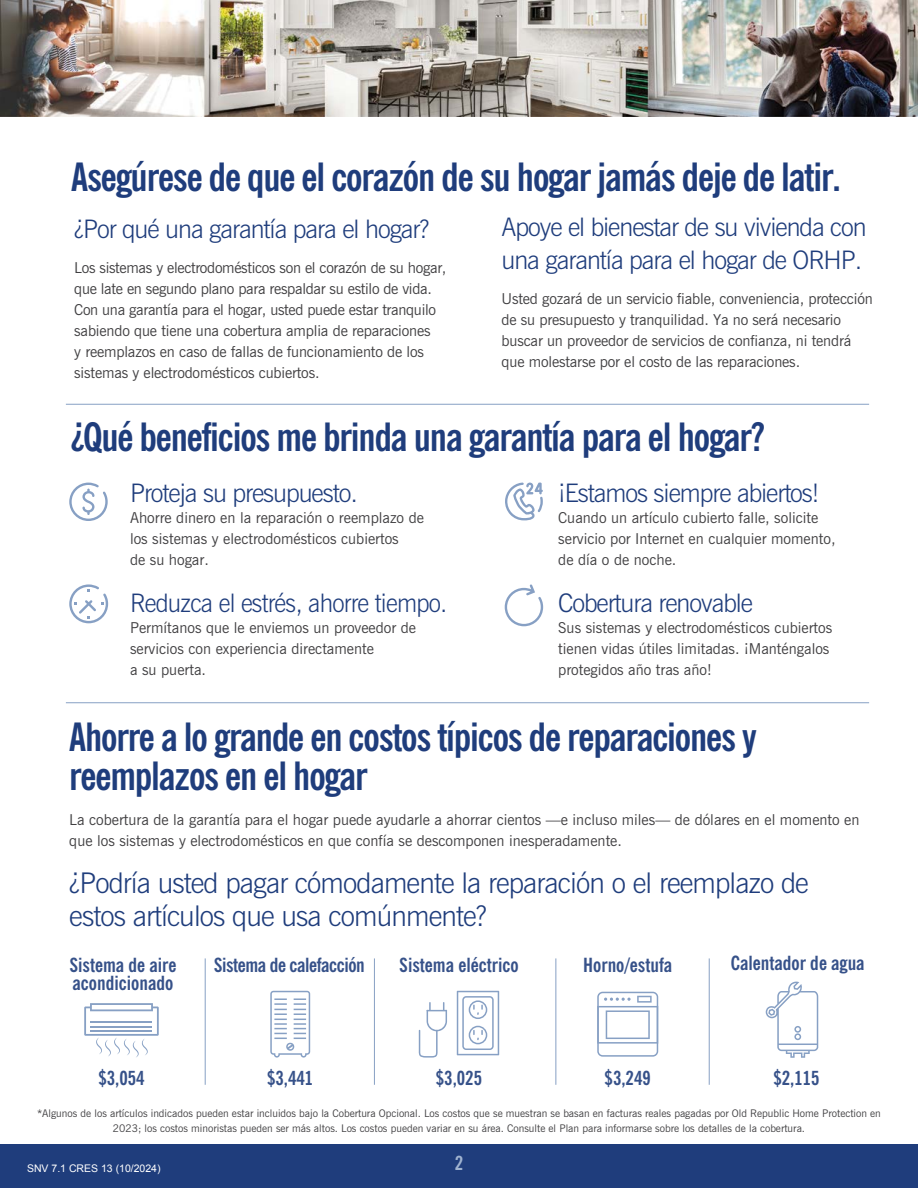
<style>
.page{position:relative;width:918px;height:1188px;background:#fff}
.page>*{position:absolute;margin:0;border:0;box-sizing:border-box;transform-origin:0 0}
.t1{font:700 condensed 39px/39px "News Gothic BT";letter-spacing:-.03em;color:#1f3d7c}
.t2{font:300 28.5px/33px "News Gothic BT";letter-spacing:-.03em;color:#1f3d7c}
.t3{font:300 25.5px/33px "News Gothic BT";letter-spacing:-.04em;color:#1f3d7c}
.t4{font:300 25.5px "News Gothic BT";letter-spacing:-.04em;color:#1f3d7c;scale:.96 1}
.t5{font:700 condensed 19.5px/18px "News Gothic BT";color:#365189}
.t6{font:700 condensed 19.5px "News Gothic BT";letter-spacing:-.02em;color:#365189}
.t7{font:700 condensed 19.5px "News Gothic BT";color:#a0b3d0}
.t8{font:15px/21px "News Gothic BT";color:#414042}
.t9{font:15px/21px "News Gothic BT";letter-spacing:-.02em;color:#414042}
.t10{font:10.5px/15px "News Gothic BT";color:#414042;text-align:center}
.t11{font:10.5px "Arial";color:#fff}
</style>
<div class="page">
<div style="left:0;top:1145px;width:918px;height:43px;background:#1f3d7c"></div>
<img style="left:0;top:0;width:918px;height:116px">
<svg style="left:69px;top:584px;width:39px;height:39px"></svg>
<svg style="left:505px;top:483px;width:38px;height:37px"></svg>
<svg style="left:69px;top:483px;width:39px;height:38px"></svg>
<svg style="left:505px;top:584px;width:38px;height:42px"></svg>
<svg style="left:270px;top:991px;width:40px;height:67px"></svg>
<svg style="left:419px;top:1002px;width:28px;height:56px"></svg>
<svg style="left:457px;top:991px;width:42px;height:64px"></svg>
<svg style="left:597px;top:992px;width:61px;height:65px"></svg>
<hr style="left:205px;top:958px;width:1px;height:127px;background:#87a0c4">
<hr style="left:374px;top:958px;width:1px;height:127px;background:#87a0c4">
<hr style="left:555px;top:958px;width:1px;height:127px;background:#87a0c4">
<hr style="left:709px;top:958px;width:1px;height:127px;background:#87a0c4">
<svg style="left:84px;top:1003px;width:75px;height:55px"></svg>
<svg style="left:766px;top:981px;width:52px;height:77px"></svg>
<hr style="left:66px;top:702px;width:803px;height:1px;background:#87a0c4">
<hr style="left:66px;top:404px;width:803px;height:1px;background:#87a0c4">
<h1 class="t1" style="left:71px;top:157px;width:771px">Asegúrese de que el corazón de su hogar jamás deje de latir.</h1>
<h3 class="t3" style="left:74px;top:212px;width:357px">¿Por qué una garantía para el hogar?</h3>
<p class="t9" style="left:74px;top:257px;width:374px">Los sistemas y electrodomésticos son el corazón de su hogar, que late en segundo plano para respaldar su estilo de vida.<br>Con una garantía para el hogar, usted puede estar tranquilo sabiendo que tiene una cobertura amplia de reparaciones<br>y reemplazos en caso de fallas de funcionamiento de los sistemas y electrodomésticos cubiertos.</p>
<h3 class="t3" style="left:502px;top:210px;width:367px">Apoye el bienestar de su vivienda con una garantía para el hogar de ORHP.</h3>
<p class="t8" style="left:502px;top:288px;width:373px">Usted gozará de un servicio fiable, conveniencia, protección de su presupuesto y tranquilidad. Ya no será necesario buscar un proveedor de servicios de confianza, ni tendrá que molestarse por el costo de las reparaciones.</p>
<h1 class="t1" style="left:71px;top:417px;width:695px">¿Qué beneficios me brinda una garantía para el hogar?</h1>
<h3 class="t3" style="left:558px;top:477px;width:263px">¡Estamos siempre abiertos!</h3>
<p class="t8" style="left:558px;top:507px;width:279px">Cuando un artículo cubierto falle, solicite servicio por Internet en cualquier momento, de día o de noche.</p>
<h3 class="t3" style="left:558px;top:586px;width:196px">Cobertura renovable</h3>
<p class="t8" style="left:558px;top:617px;width:275px">Sus sistemas y electrodomésticos cubiertos tienen vidas útiles limitadas. ¡Manténgalos protegidos año tras año!</p>
<h3 class="t3" style="left:130px;top:477px;width:229px">Proteja su presupuesto.</h3>
<p class="t8" style="left:130px;top:507px;width:295px">Ahorre dinero en la reparación o reemplazo de los sistemas y electrodomésticos cubiertos<br>de su hogar.</p>
<h3 class="t4" style="left:130px;top:587px;width:332px">Reduzca el estrés, ahorre tiempo.</h3>
<p class="t8" style="left:130px;top:617px;width:288px">Permítanos que le enviemos un proveedor de servicios con experiencia directamente<br>a su puerta.</p>
<h1 class="t1" style="left:69px;top:717px;width:689px">Ahorre a lo grande en costos típicos de reparaciones y reemplazos en el hogar</h1>
<p class="t8" style="left:69px;top:809px;width:792px">La cobertura de la garantía para el hogar puede ayudarle a ahorrar cientos —e incluso miles— de dólares en el momento en que los sistemas y electrodomésticos en que confía se descomponen inesperadamente.</p>
<h2 class="t2" style="left:69px;top:866px;width:741px">¿Podría usted pagar cómodamente la reparación o el reemplazo de estos artículos que usa comúnmente?</h2>
<h3 class="t5" style="left:69px;top:956px;width:109px">Sistema de aire acondicionado</h3>
<h3 class="t5" style="left:583px;top:956px;width:91px">Horno/estufa</h3>
<h3 class="t5" style="left:731px;top:954px;width:135px">Calentador de agua</h3>
<h3 class="t6" style="left:214px;top:953px;width:153px">Sistema de calefacción</h3>
<h3 class="t5" style="left:399px;top:956px;width:121px">Sistema eléctrico</h3>
<h3 class="t5" style="left:98px;top:1068px;width:48px">$3,054</h3>
<h3 class="t5" style="left:267px;top:1068px;width:48px">$3,441</h3>
<h3 class="t5" style="left:773px;top:1068px;width:48px">$2,115</h3>
<h3 class="t5" style="left:436px;top:1068px;width:48px">$3,025</h3>
<h3 class="t5" style="left:605px;top:1068px;width:48px">$3,249</h3>
<p class="t10" style="left:37px;top:1106px;width:845px">*Algunos de los artículos indicados pueden estar incluidos bajo la Cobertura Opcional. Los costos que se muestran se basan en facturas reales pagadas por Old Republic Home Protection en<br>2023; los costos minoristas pueden ser más altos. Los costos pueden variar en su área. Consulte el Plan para informarse sobre los detalles de la cobertura.</p>
<p class="t11" style="left:27px;top:1161px;width:135px">SNV 7.1 CRES 13 (10/2024)</p>
<h3 class="t7" style="left:455px;top:1151px;width:10px">2</h3>
</div>
